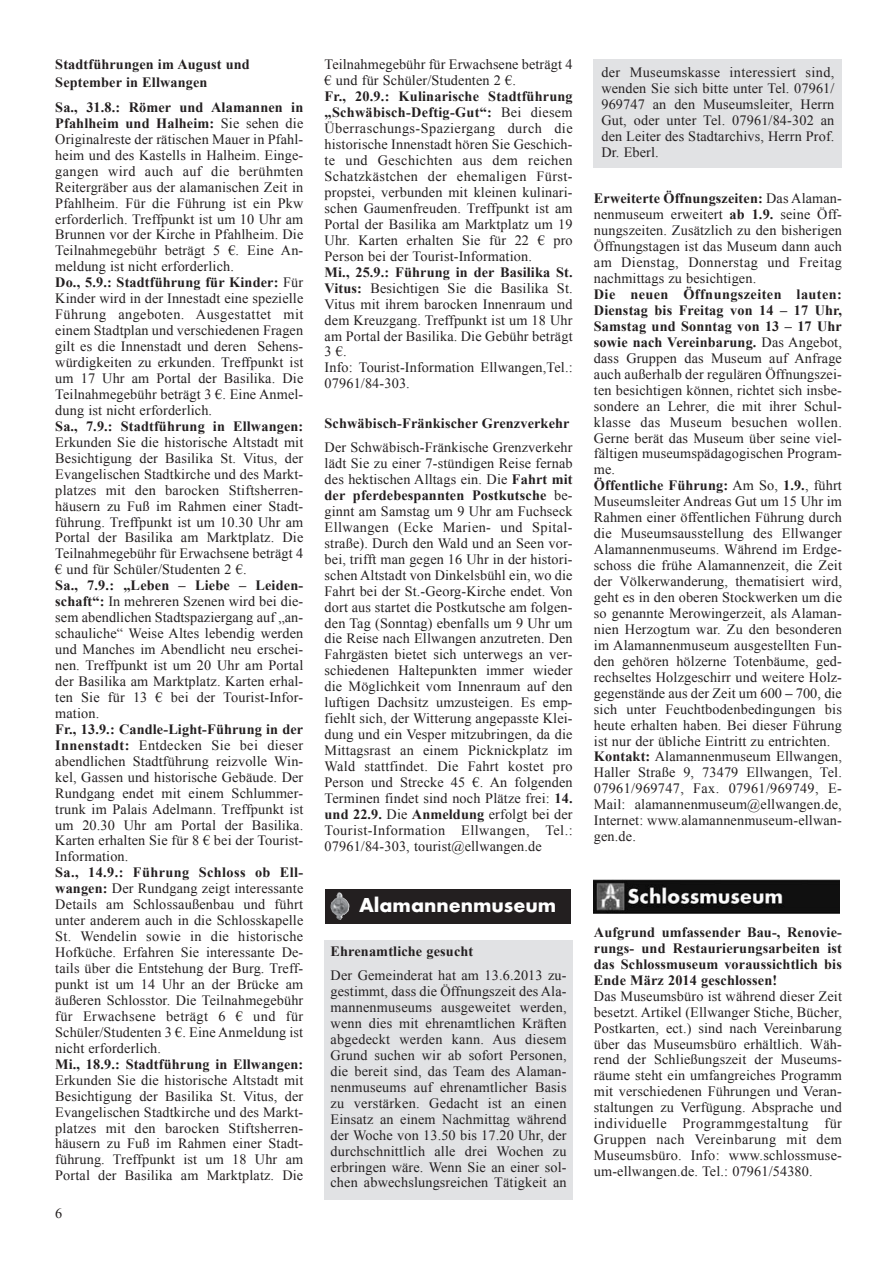
<style>
.page{position:relative;width:893px;height:1263px;background:#fff}
.page>*{position:absolute;margin:0;border:0;box-sizing:border-box;transform-origin:0 0}
.t1{font:700 21px "Futura T";color:#fff}
.t2{font:14.25px/15.9px "Times New Roman";letter-spacing:.01em;color:#231f20}
.t3{font:700 14.25px/18px "Times New Roman";letter-spacing:.01em;color:#231f20}
.s1{font-weight:700}
</style>
<div class="page">
<div style="left:325px;top:889px;width:245px;height:34px;background:#231f20"></div>
<img style="left:330px;top:892px;width:19px;height:28px">
<img style="left:594px;top:879px;width:246px;height:35px">
<div style="left:325px;top:940px;width:248px;height:259px;background:#e1e2e4"></div>
<div style="left:594px;top:60px;width:248px;height:108px;background:#e1e2e4"></div>
<p class="t3" style="left:55px;top:56px;width:196px">Stadtführungen im August und<br>September in Ellwangen</p>
<p class="t2" style="left:55px;top:99px;width:250px"><span class="s1">Sa., 31.8.: Römer und Alamannen in Pfahlheim und Halheim:</span> Sie sehen die Originalreste der rätischen Mauer in Pfahl - heim und des Kastells in Halheim. Einge - gangen wird auch auf die berühmten Reitergräber aus der alamanischen Zeit in Pfahlheim. Für die Führung ist ein Pkw erforderlich. Treffpunkt ist um 10 Uhr am Brunnen vor der Kirche in Pfahlheim. Die Teilnahmegebühr beträgt 5 €. Eine An - meldung ist nicht erforderlich.<br><span class="s1">Do., 5.9.: Stadtführung für Kinder:</span> Für Kinder wird in der Innestadt eine spezielle Führung angeboten. Ausgestattet mit einem Stadtplan und verschiedenen Fragen gilt es die Innenstadt und deren Sehens - würdigkeiten zu erkunden. Treffpunkt ist um 17 Uhr am Portal der Basilika. Die Teilnahmegebühr beträgt 3 €. Eine An mel - dung ist nicht erforderlich.<br><span class="s1">Sa., 7.9.: Stadtführung in Ellwangen:<br></span>Erkunden Sie die historische Altstadt mit Besichtigung der Basilika St. Vitus, der Evangelischen Stadtkirche und des Markt - platzes mit den barocken Stiftsherren - häusern zu Fuß im Rahmen einer Stadt - führung. Treffpunkt ist um 10.30 Uhr am Portal der Basilika am Marktplatz. Die Teil nahmegebühr für Erwachsene beträgt 4 € und für Schüler/Studenten 2 €.<br><span class="s1">Sa., 7.9.: „Leben – Liebe – Leiden - schaft“:</span> In mehreren Szenen wird bei die&shy;sem abendlichen Stadtspaziergang auf „an - schauliche“ Weise Altes lebendig werden und Manches im Abendlicht neu erschei&shy;nen. Treffpunkt ist um 20 Uhr am Portal der Basilika am Marktplatz. Karten erhal&shy;ten Sie für 13 € bei der Tourist-Infor - mation.<br><span class="s1">Fr., 13.9.: Candle-Light-Führung in der Innenstadt:</span> Entdecken Sie bei dieser abendlichen Stadtführung reizvolle Win - kel, Gassen und historische Gebäude. Der Rundgang endet mit einem Schlummer - trunk im Palais Adelmann. Treffpunkt ist um 20.30 Uhr am Portal der Basilika.<br>Karten erhalten Sie für 8 € bei der Tourist-Information.<br><span class="s1">Sa., 14.9.: Führung Schloss ob Ell - wangen:</span> Der Rundgang zeigt interessante Details am Schlossaußenbau und führt unter anderem auch in die Schlosskapelle St. Wendelin sowie in die historische Hofküche. Erfahren Sie interessante De - tails über die Entstehung der Burg. Treff - punkt ist um 14 Uhr an der Brücke am äußeren Schlosstor. Die Teilnahmegebühr für Erwachsene beträgt 6 € und für Schüler/Studenten 3 €. Eine Anmeldung ist nicht erforderlich.<br><span class="s1">Mi., 18.9.: Stadtführung in Ellwangen:<br></span>Erkunden Sie die historische Altstadt mit Besichtigung der Basilika St. Vitus, der Evangelischen Stadtkirche und des Markt - platzes mit den barocken Stiftsherren - häusern zu Fuß im Rahmen einer Stadt - führung. Treffpunkt ist um 18 Uhr am Portal der Basilika am Marktplatz. Die</p>
<p class="t2" style="left:55px;top:1205px;width:9px">6</p>
<p class="t2" style="left:325px;top:57px;width:250px">Teilnahmegebühr für Erwachsene beträgt 4 € und für Schüler/Studenten 2 €.<br><span class="s1">Fr., 20.9.: Kulinarische Stadtführung „Schwäbisch-Deftig-Gut“:</span> Bei diesem Überraschungs-Spaziergang durch die historische Innenstadt hören Sie Geschich - te und Geschichten aus dem reichen Schatz kästchen der ehemaligen Fürst - propstei, verbunden mit kleinen kulinari&shy;schen Gaumenfreuden. Treffpunkt ist am Portal der Basilika am Marktplatz um 19<br>Uhr. Karten erhalten Sie für 22 € pro Person bei der Tourist-Information.<br><span class="s1">Mi., 25.9.: Führung in der Basilika St.<br>Vitus:</span> Besichtigen Sie die Basilika St.<br>Vitus mit ihrem barocken Innenraum und dem Kreuzgang. Treffpunkt ist um 18 Uhr am Portal der Basilika. Die Gebühr beträgt 3 €.<br>Info: Tourist-Information Ellwangen,Tel.:<br>07961/84-303.</p>
<p class="t2" style="left:325px;top:411px;width:250px;line-height:24.5px"><span class="s1">Schwäbisch-Fränkischer Grenzverkehr<br></span>Der Schwäbisch-Fränkische Grenzverkehr</p>
<p class="t2" style="left:325px;top:455px;width:250px;text-align:justify">lädt Sie zu einer 7-stündigen Reise fernab des hektischen Alltags ein. Die <span class="s1">Fahrt mit der pferdebespannten Postkutsche</span> be - ginnt am Samstag um 9 Uhr am Fuchseck Ellwangen (Ecke Marien- und Spital - straße). Durch den Wald und an Seen vor&shy;bei, trifft man gegen 16 Uhr in der histori&shy;schen Altstadt von Dinkelsbühl ein, wo die Fahrt bei der St.-Georg-Kirche endet. Von dort aus startet die Postkutsche am folgen&shy;den Tag (Sonntag) ebenfalls um 9 Uhr um die Reise nach Ellwangen anzutreten. Den Fahrgästen bietet sich unterwegs an ver&shy;schiedenen Haltepunkten immer wieder die Möglichkeit vom Innenraum auf den luftigen Dachsitz umzusteigen. Es emp&shy;fiehlt sich, der Witterung angepasste Klei - dung und ein Vesper mitzubringen, da die Mittagsrast an einem Picknickplatz im Wald stattfindet. Die Fahrt kostet pro Person und Strecke 45 €. An folgenden Terminen findet sind noch Plätze frei: <span class="s1">14. und 22.9.</span> Die <span class="s1">Anmeldung</span> erfolgt bei der Tourist-Information Ellwangen, Tel.:<br>07961/84-303, tourist@ellwangen.de</p>
<p class="t1" style="left:359px;top:893px;width:199px">Alamannenmuseum</p>
<p class="t2" style="left:331px;top:939px;width:238px;line-height:24.5px"><span class="s1">Ehrenamtliche gesucht<br></span>Der Gemeinderat hat am 13.6.2013 zu -</p>
<p class="t2" style="left:330px;top:983px;width:238px;text-align:justify">gestimmt, dass die Öffnungszeit des Ala - mannenmuseums ausgeweitet werden, wenn dies mit ehrenamtlichen Kräften abgedeckt werden kann. Aus diesem Grund suchen wir ab sofort Per sonen, die bereit sind, das Team des Ala man - nenmuseums auf ehrenamtlicher Basis zu verstärken. Gedacht ist an einen Einsatz an einem Nachmittag während der Woche von 13.50 bis 17.20 Uhr, der durchschnittlich alle drei Wochen zu erbringen wäre. Wenn Sie an einer sol&shy;chen abwechslungsreichen Tät igkeit an</p>
<p class="t2" style="left:601px;top:64px;width:235px;text-align:justify">der Museumskasse interessiert sind, wenden Sie sich bitte unter Tel. 07961/ 969747 an den Museumsleiter, Herrn Gut, oder unter Tel. 07961/84-302 an den Leiter des Stadtarchivs, Herrn Prof.<br>Dr. Eberl.</p>
<p class="t2" style="left:594px;top:191px;width:250px"><span class="s1">Erweiterte Öffnungszeiten:</span> Das Alaman - nenmuseum erweitert <span class="s1">ab 1.9.</span> seine Öff&shy;nungszeiten. Zusätzlich zu den bisherigen Öffnungstagen ist das Museum dann auch am Dienstag, Donnerstag und Freitag nach mittags zu besichtigen.<br><span class="s1">Die neuen Öffnungszeiten lauten:<br>Dienstag bis Freitag von 14 – 17 Uhr, Samstag und Sonntag von 13 – 17 Uhr sowie nach Ver einbarung.</span> Das Angebot, dass Gruppen das Museum auf Anfrage auch außerhalb der regulären Öffnungszei&shy;ten besichtigen können, richtet sich insbe&shy;sondere an Lehr er, die mit ihrer Schul - klasse das Museum besuchen wollen.<br>Gerne berät das Museum über seine viel&shy;fältigen museumspädagogischen Pro gram - me.<br><span class="s1">Öffentliche Führung:</span> Am So, <span class="s1">1.9.</span>, führt Museumsleiter Andreas Gut um 15 Uhr im Rahmen einer öffentlichen Führung durch die Museumsausstellung des Ellwanger Ala mannenmuseums. Während im Erdge - schoss die frühe Alamannenzeit, die Zeit der Völkerwanderung, thematisiert wird, geht es in den oberen Stockwerken um die so genannte Merowingerzeit, als Alaman - nien Herzogtum war. Zu den besonderen im Alamannenmuseum aus gestellten Fun - den gehören hölzerne Totenbäume, ged&shy;rechseltes Holzgeschirr und weitere Holz - gegenstände aus der Zeit um 600 <span class="s1">–</span> 700, die sich unter Feucht bo denbedingungen bis heute erhalten haben. Bei dieser Führung ist nur der übliche Eintritt zu entrichten.<br><span class="s1">Kontakt:</span> Alamannenmuseum Ellwangen, Haller Straße 9, 73479 Ellwangen, Tel.<br>07961/969747, Fax. 07961/969749, E-Mail: alamannenmuseum@ellwangen.de, Internet: www.alamannenmuseum-ellwan&shy;gen.de.</p>
<p class="t2" style="left:594px;top:924px;width:250px"><span class="s1">Aufgrund umfassender Bau-, Renovie - rungs- und Restaurierungsarbeiten ist das Schlossmuseum voraussichtlich bis Ende März 2014 geschlossen!<br></span>Das Museumsbüro ist während dieser Zeit besetzt. Artikel (Ellwanger Stiche, Bücher, Postkarten, ect.) sind nach Vereinbarung über das Museumsbüro erhältlich. Wäh - rend der Schließungszeit der Museums - räume steht ein umfangreiches Programm mit verschiedenen Führungen und Ver an - staltungen zu Verfügung. Absprache und individuelle Programmgestaltung für Grup pen nach Vereinbarung mit dem Museumsbüro. Info: www.schlossmuse&shy;um-ellwangen.de. Tel.: 07961/54380.</p>
</div>
